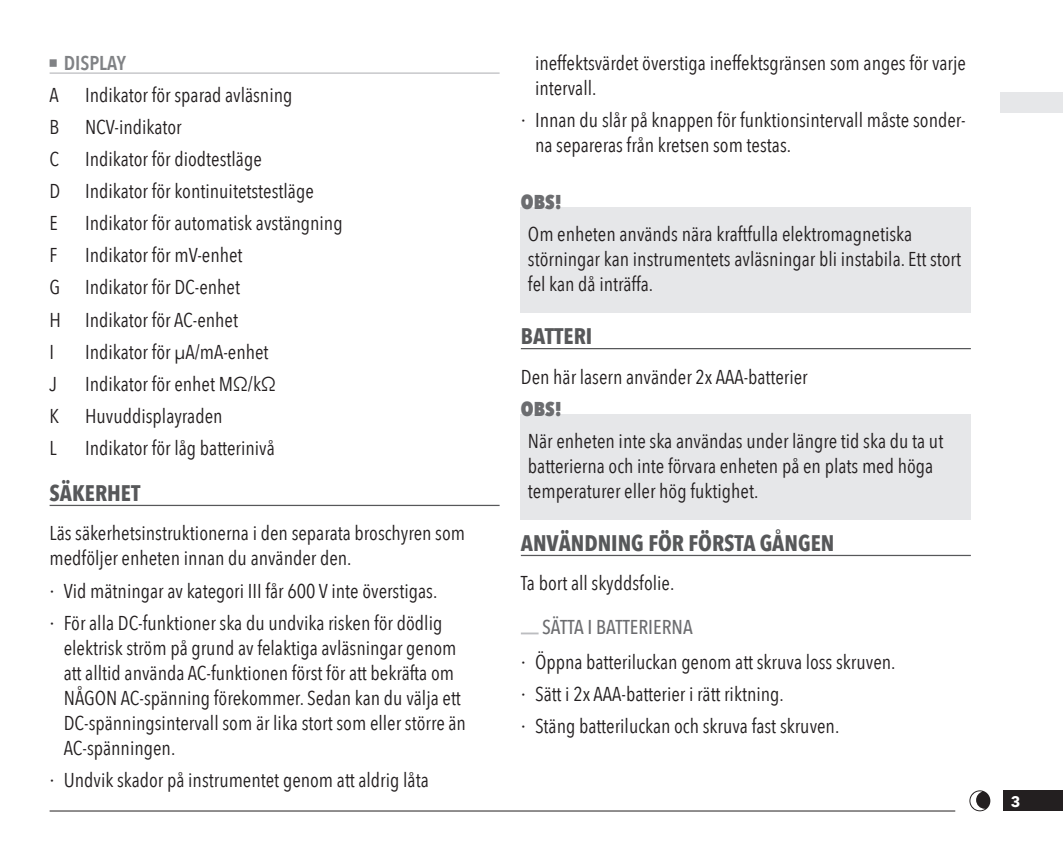
<style>
.page{position:relative;width:1063px;height:851px;background:#fff}
.page>*{position:absolute;margin:0;border:0;box-sizing:border-box;transform-origin:0 0}
.TITLE_-_NIV1{font:700 22.5px "Avenir Next Condensed";color:#57585a}
.TEKST_-_NOTE_IMPORTANT{font:20px/25px "Avenir Next Condensed";color:#231f20}
.OVERVIEW{font:20px "Avenir Next Condensed";color:#231f20}
.TEKST{font:20px/25px "Avenir Next Condensed";color:#231f20}
.TITLE_-_NIV3{font:500 20px "Avenir Next Condensed";color:#6c6d70}
.TEKST-2{font:800 20px "Avenir Next Condensed";color:#6c6d70}
.TITLE_-_NIV2{font:600 20px "Avenir Next Condensed";color:#808285}
.t1{font:700 15px "Avenir Next";color:#fff}
.s1{font-family:"Avenir Next"}
</style>
<div class="page">
<div style="left:1004px;top:790px;width:59px;height:20px;background:#231f20"></div>
<hr style="left:50px;top:810px;width:905px;height:1px;background:#231f20">
<div style="left:1001px;top:92px;width:62px;height:21px;background:#e6e7e9"></div>
<svg style="left:969px;top:790px;width:21px;height:21px"></svg>
<div style="left:50px;top:59px;width:7px;height:8px;background:#808285"></div>
<hr style="left:50px;top:72px;width:450px;height:2px;background:#bcbdc0">
<hr style="left:50px;top:504px;width:450px;height:2px;background:#57585a">
<div style="left:521px;top:207px;width:450px;height:105px;background:#e6e7e9"></div>
<hr style="left:521px;top:348px;width:450px;height:1px;background:#57585a">
<div style="left:521px;top:413px;width:450px;height:106px;background:#e6e7e9"></div>
<hr style="left:521px;top:554px;width:450px;height:2px;background:#57585a">
<svg style="left:521px;top:632px;width:18px;height:2px"></svg>
<p class="TITLE_-_NIV2" style="left:64px;top:45px;width:64px">DISPLAY</p>
<p class="OVERVIEW" style="left:50px;top:78px;width:11px">A</p>
<p class="OVERVIEW" style="left:85px;top:78px;width:209px">Indikator för sparad avläsning</p>
<p class="OVERVIEW" style="left:50px;top:110px;width:11px">B</p>
<p class="OVERVIEW" style="left:85px;top:110px;width:98px">NCV-indikator</p>
<p class="OVERVIEW" style="left:50px;top:142px;width:11px">C</p>
<p class="OVERVIEW" style="left:85px;top:142px;width:178px">Indikator för diodtestläge</p>
<p class="OVERVIEW" style="left:50px;top:174px;width:266px">D Indikator för kontinuitetstestläge</p>
<p class="OVERVIEW" style="left:50px;top:206px;width:10px">E</p>
<p class="OVERVIEW" style="left:85px;top:206px;width:259px">Indikator för automatisk avstängning</p>
<p class="OVERVIEW" style="left:50px;top:238px;width:9px">F</p>
<p class="OVERVIEW" style="left:85px;top:238px;width:159px">Indikator för mV-enhet</p>
<p class="OVERVIEW" style="left:50px;top:270px;width:192px">G Indikator för DC-enhet</p>
<p class="OVERVIEW" style="left:50px;top:302px;width:190px">H Indikator för AC-enhet</p>
<p class="OVERVIEW" style="left:50px;top:334px;width:6px">I</p>
<p class="OVERVIEW" style="left:85px;top:334px;width:185px">Indikator för µA/mA-enhet</p>
<p class="OVERVIEW" style="left:50px;top:366px;width:9px">J</p>
<p class="OVERVIEW" style="left:85px;top:366px;width:192px">Indikator för enhet MΩ/kΩ</p>
<p class="OVERVIEW" style="left:50px;top:398px;width:11px">K</p>
<p class="OVERVIEW" style="left:85px;top:398px;width:139px">Huvuddisplayraden</p>
<p class="OVERVIEW" style="left:50px;top:431px;width:9px">L</p>
<p class="OVERVIEW" style="left:85px;top:431px;width:191px">Indikator för låg batterinivå</p>
<p class="TITLE_-_NIV1" style="left:50px;top:479px;width:92px">SÄKERHET</p>
<p class="TEKST" style="left:50px;top:520px;width:417px">Läs säkerhetsinstruktionerna i den separata broschyren som medföljer enheten innan du använder den.</p>
<p class="TEKST_-_NOTE_IMPORTANT" style="left:50px;top:577px;width:389px"><span class="s1">·</span> Vid mätningar av kategori III får 600 V inte överstigas.</p>
<p class="TEKST_-_NOTE_IMPORTANT" style="left:64px;top:609px;width:404px;text-indent:-14px"><span class="s1">·</span> För alla DC-funktioner ska du undvika risken för dödlig elektrisk ström på grund av felaktiga avläsningar genom att alltid använda AC-funktionen först för att bekräfta om NÅGON AC-spänning förekommer. Sedan kan du välja ett DC-spänningsintervall som är lika stort som eller större än AC-spänningen.</p>
<p class="TEKST_-_NOTE_IMPORTANT" style="left:50px;top:766px;width:381px"><span class="s1">·</span> Undvik skador på instrumentet genom att aldrig låta</p>
<p class="TEKST_-_NOTE_IMPORTANT" style="left:535px;top:49px;width:432px">ineffektsvärdet överstiga ineffektsgränsen som anges för varje intervall.</p>
<p class="TEKST_-_NOTE_IMPORTANT" style="left:535px;top:106px;width:432px;text-indent:-14px"><span class="s1">·</span> Innan du slår på knappen för funktionsintervall måste sonder&shy;na separeras från kretsen som testas.</p>
<p class="TEKST-2" style="left:521px;top:189px;width:42px">OBS!</p>
<p class="TEKST_-_NOTE_IMPORTANT" style="left:528px;top:220px;width:435px">Om enheten används nära kraftfulla elektromagnetiska störningar kan instrumentets avläsningar bli instabila. Ett stort fel kan då inträffa.</p>
<p class="TITLE_-_NIV1" style="left:521px;top:323px;width:73px">BATTERI</p>
<p class="TEKST" style="left:521px;top:363px;width:288px">Den här lasern använder 2x AAA-batterier</p>
<p class="TEKST-2" style="left:521px;top:396px;width:42px">OBS!</p>
<p class="TEKST_-_NOTE_IMPORTANT" style="left:528px;top:427px;width:417px">När enheten inte ska användas under längre tid ska du ta ut batterierna och inte förvara enheten på en plats med höga temperaturer eller hög fuktighet.</p>
<p class="TITLE_-_NIV1" style="left:521px;top:529px;width:315px">ANVÄNDNING FÖR FÖRSTA GÅNGEN</p>
<p class="TEKST" style="left:521px;top:570px;width:155px">Ta bort all skyddsfolie.</p>
<p class="TITLE_-_NIV3" style="left:542px;top:615px;width:152px">SÄTTA I BATTERIERNA</p>
<p class="TEKST_-_NOTE_IMPORTANT" style="left:521px;top:648px;width:376px"><span class="s1">·</span> Öppna batteriluckan genom att skruva loss skruven.</p>
<p class="TEKST_-_NOTE_IMPORTANT" style="left:521px;top:680px;width:265px"><span class="s1">·</span> Sätt i 2x AAA-batterier i rätt riktning.</p>
<p class="TEKST_-_NOTE_IMPORTANT" style="left:521px;top:712px;width:320px"><span class="s1">·</span> Stäng batteriluckan och skruva fast skruven.</p>
<p class="t1" style="left:1011px;top:788px;width:11px">3</p>
</div>
